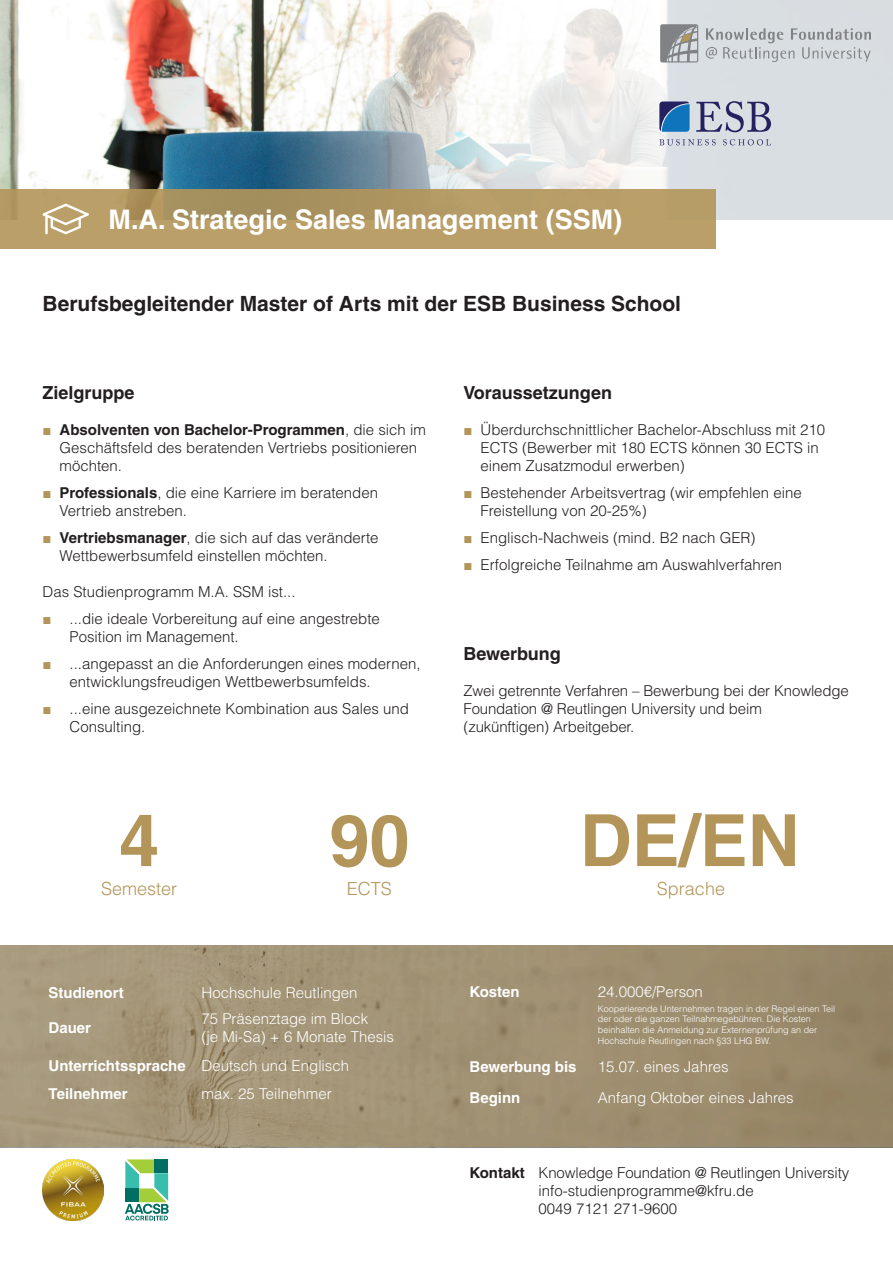
<style>
.page{position:relative;width:893px;height:1263px;background:#fff}
.page>*{position:absolute;margin:0;border:0;box-sizing:border-box;transform-origin:0 0}
.t1{font:700 72px "Helvetica LT Pro";color:#b39559}
.t2{font:700 27px "Helvetica LT Pro";color:#fff}
.t3{font:700 21px "Helvetica LT Pro";color:#231f20}
.t4{font:700 18px "Helvetica LT Pro";color:#231f20}
.t5{font:300 18px "Helvetica LT Pro";color:#b39559}
.t6{font:300 15px/18px "Helvetica LT Pro";color:#231f20}
.t7{font:300 15px/18px "Helvetica LT Pro";color:#fff}
.t8{font:700 15px "Helvetica LT Pro";color:#fff}
.t9{font:700 15px "Helvetica LT Pro";color:#231f20}
.t10{font:300 9px/10.8px "Helvetica LT Pro";color:#fff}
.s1{font-family:"Arial";font-weight:400;color:#b39559}
.s2{font-weight:700}
</style>
<div class="page">
<img style="left:0;top:0;width:893px;height:219px">
<svg style="left:696px;top:101px;width:75px;height:31px;background:#a0a3b9"></svg>
<svg style="left:659px;top:139px;width:57px;height:6px"></svg>
<svg style="left:723px;top:139px;width:48px;height:6px"></svg>
<svg style="left:659px;top:101px;width:31px;height:31px"></svg>
<svg style="left:0;top:189px;width:715px;height:60px;background:#b59b65"></svg>
<div style="left:0;top:945px;width:893px;height:202px;background:linear-gradient(to right,#a99c7f,#978668)"></div>
<img style="left:43px;top:1159px;width:61px;height:61px">
<svg style="left:43px;top:204px;width:46px;height:30px"></svg>
<svg style="left:125px;top:1159px;width:44px;height:61px"></svg>
<svg style="left:706px;top:28px;width:165px;height:34px;background:#c7cbcf"></svg>
<svg style="left:660px;top:24px;width:38px;height:39px"></svg>
<p class="t2" style="left:109px;top:203px;width:515px">M.A. Strategic Sales Management (SSM)</p>
<p class="t3" style="left:43px;top:291px;width:640px">Berufsbegleitender Master of Arts mit der ESB Business School</p>
<p class="t4" style="left:43px;top:381px;width:94px">Zielgruppe</p>
<p class="t6" style="left:60px;top:420px;width:368px;text-indent:-17px"><span class="s1">■</span> <span class="s2">Absolventen von Bachelor-Programmen</span>, die sich im<br>Geschäftsfeld des beratenden Vertriebs positionieren möchten.</p>
<p class="t6" style="left:60px;top:483px;width:320px;text-indent:-17px"><span class="s1">■</span> <span class="s2">Professionals</span>, die eine Karriere im beratenden<br>Vertrieb anstreben.</p>
<p class="t6" style="left:60px;top:528px;width:321px;text-indent:-17px"><span class="s1">■</span> <span class="s2">Vertriebsmanager</span>, die sich auf das veränderte<br>Wettbewerbsumfeld einstellen möchten.</p>
<p class="t6" style="left:43px;top:582px;width:255px">Das Studienprogramm M.A. SSM ist...</p>
<p class="t6" style="left:70px;top:609px;width:312px;text-indent:-27px"><span class="s1">■</span> ...die ideale Vorbereitung auf eine angestrebte<br>Position im Management.</p>
<p class="t6" style="left:70px;top:654px;width:352px;text-indent:-27px"><span class="s1">■</span> ...angepasst an die Anforderungen eines modernen, entwicklungsfreudigen Wettbewerbsumfelds.</p>
<p class="t6" style="left:70px;top:699px;width:341px;text-indent:-27px"><span class="s1">■</span> ...eine ausgezeichnete Kombination aus Sales und<br>Consulting.</p>
<p class="t1" style="left:119px;top:797px;width:42px">4</p>
<p class="t5" style="left:101px;top:878px;width:78px">Semester</p>
<p class="t1" style="left:329px;top:797px;width:82px">90</p>
<p class="t5" style="left:347px;top:878px;width:46px">ECTS</p>
<p class="t8" style="left:49px;top:983px;width:77px">Studienort</p>
<p class="t7" style="left:202px;top:983px;width:157px">Hochschule Reutlingen</p>
<p class="t8" style="left:49px;top:1019px;width:44px">Dauer</p>
<p class="t7" style="left:202px;top:1010px;width:194px">75 Präsenztage im Block<br>(je Mi-Sa) + 6 Monate Thesis</p>
<p class="t8" style="left:49px;top:1057px;width:139px">Unterrichtssprache</p>
<p class="t7" style="left:202px;top:1057px;width:149px">Deutsch und Englisch</p>
<p class="t8" style="left:49px;top:1085px;width:81px">Teilnehmer</p>
<p class="t7" style="left:202px;top:1085px;width:132px">max. 25 Teilnehmer</p>
<p class="t4" style="left:463px;top:381px;width:150px">Voraussetzungen</p>
<p class="t6" style="left:480px;top:420px;width:346px;text-indent:-17px"><span class="s1">■</span> Überdurchschnittlicher Bachelor-Abschluss mit 210<br>ECTS (Bewerber mit 180 ECTS können 30 ECTS in einem Zusatzmodul erwerben)</p>
<p class="t6" style="left:480px;top:483px;width:323px;text-indent:-17px"><span class="s1">■</span> Bestehender Arbeitsvertrag (wir empfehlen eine<br>Freistellung von 20-25%)</p>
<p class="t6" style="left:463px;top:528px;width:294px"><span class="s1">■</span> Englisch-Nachweis (mind. B2 nach GER)</p>
<p class="t6" style="left:463px;top:555px;width:320px"><span class="s1">■</span> Erfolgreiche Teilnahme am Auswahlverfahren</p>
<p class="t4" style="left:463px;top:642px;width:99px">Bewerbung</p>
<p class="t6" style="left:463px;top:681px;width:387px">Zwei getrennte Verfahren – Bewerbung bei der Knowledge<br>Foundation @ Reutlingen University und beim (zukünftigen) Arbeitgeber.</p>
<p class="t1" style="left:580px;top:797px;width:222px">DE/EN</p>
<p class="t5" style="left:657px;top:878px;width:70px">Sprache</p>
<p class="t8" style="left:469px;top:982px;width:52px">Kosten</p>
<p class="t7" style="left:598px;top:982px;width:106px">24.000€/Person</p>
<p class="t10" style="left:598px;top:1003px;width:239px">Kooperierende Unternehmen tragen in der Regel einen Teil</p>
<p class="t10" style="left:598px;top:1014px;width:221px">der oder die ganzen Teilnahmegebühren. Die Kosten beinhalten die Anmeldung zur Externenprüfung an der<br>Hochschule Reutlingen nach §33 LHG BW.</p>
<p class="t8" style="left:469px;top:1057px;width:108px">Bewerbung bis</p>
<p class="t7" style="left:598px;top:1057px;width:132px">15.07. eines Jahres</p>
<p class="t8" style="left:469px;top:1088px;width:52px">Beginn</p>
<p class="t7" style="left:598px;top:1088px;width:197px">Anfang Oktober eines Jahres</p>
<p class="t9" style="left:469px;top:1164px;width:57px">Kontakt</p>
<p class="t6" style="left:539px;top:1164px;width:312px">Knowledge Foundation @ Reutlingen University info-studienprogramme@kfru.de</p>
<p class="t6" style="left:539px;top:1200px;width:140px">0049 7121 271-9600</p>
</div>
